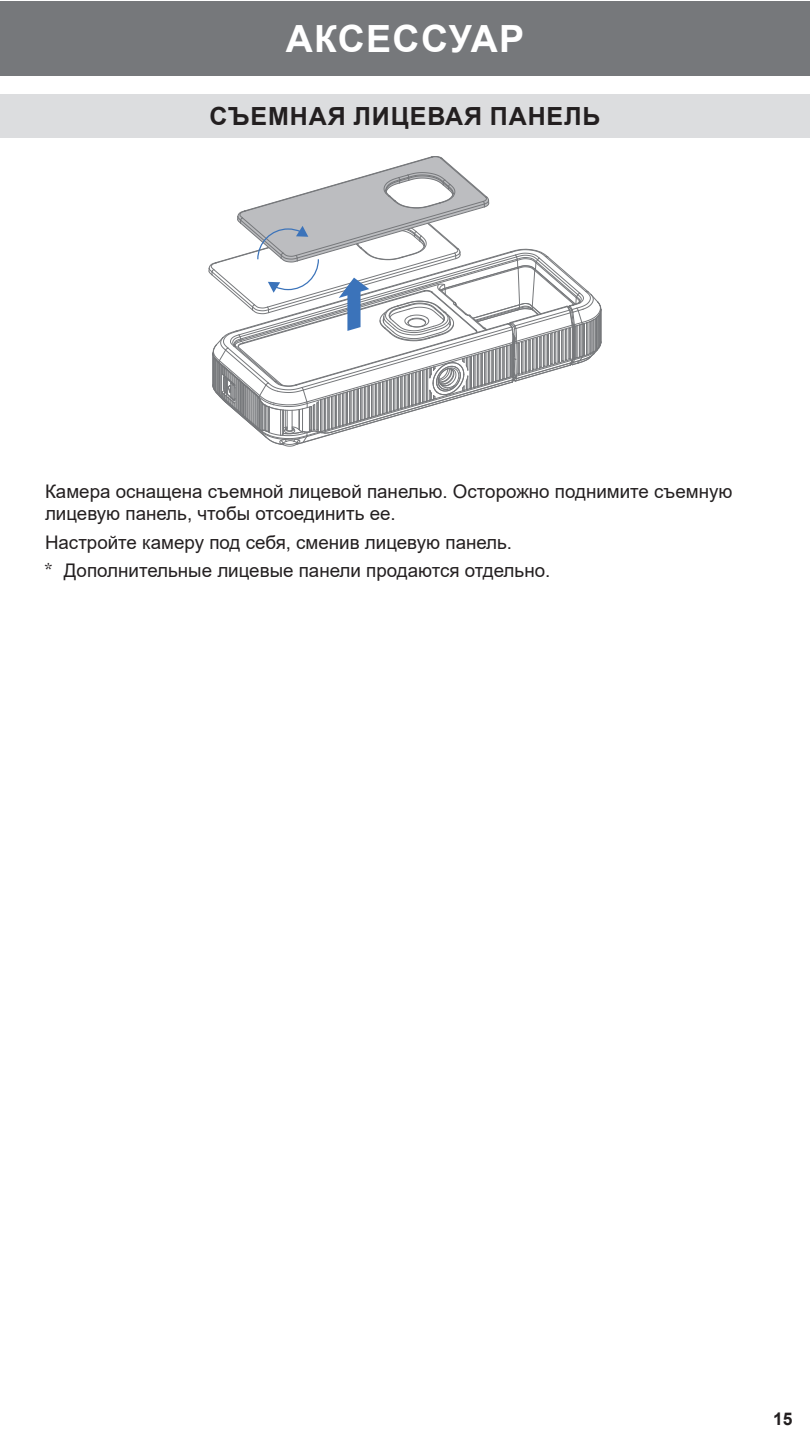
<style>
.page{position:relative;width:810px;height:1440px;background:#fff}
.page>*{position:absolute;margin:0;border:0;box-sizing:border-box;transform-origin:0 0}
.t1{font:700 37.5px "Arial";letter-spacing:.035em;color:#fff}
.t2{font:700 25px "Arial";letter-spacing:.035em;color:#231f20}
.t3{font:18.75px/22.5px "Arial";color:#231f20}
.t4{font:700 17.5px "Arial";color:#231f20}
.s1{font-family:"Optic Sans 201"}
</style>
<div class="page">
<div style="left:0;top:94px;width:810px;height:44px;background:#dcdddf"></div>
<div style="left:0;top:1px;width:810px;height:75px;background:#76787b"></div>
<svg style="left:209px;top:156px;width:393px;height:290px"></svg>
<h1 class="t1" style="left:286px;top:12px;width:240px">АКСЕССУАР</h1>
<h2 class="t2" style="left:209px;top:98px;width:393px">СЪЕМНАЯ ЛИЦЕВАЯ ПАНЕЛЬ</h2>
<p class="t3" style="left:45px;top:480px;width:689px">Камера оснащена съемной лицевой панелью. Осторожно поднимите съемную лицевую панель, чтобы отсоединить ее.</p>
<p class="t3" style="left:45px;top:528px;width:507px;line-height:28.8px">Настройте камеру под себя, сменив лицевую панель.<br><span class="s1">*</span> Дополнительные лицевые панели продаются отдельно.</p>
<p class="t4" style="left:773px;top:1406px;width:21px">15</p>
</div>
